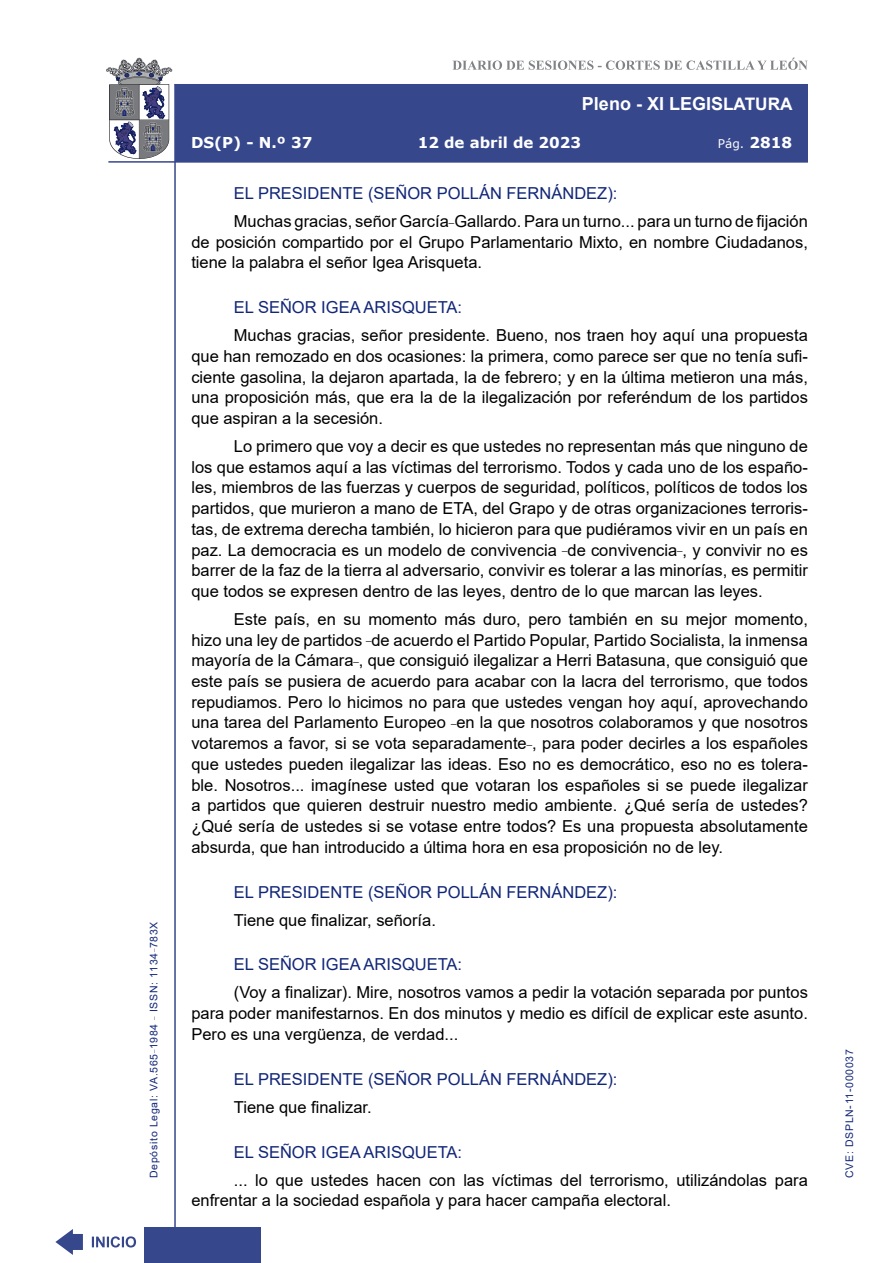
<style>
.page{position:relative;width:893px;height:1263px;background:#fff}
.page>*{position:absolute;margin:0;border:0;box-sizing:border-box;transform-origin:0 0}
.t1{font:700 18px "Arial";color:#fff}
.t2{font:16.5px/20.7px "Arial";color:#000;text-align:justify}
.Orador{font:16.5px "Arial";color:#122678}
.t3{font:700 15px "Verdana";color:#fff}
.t4{font:12px "Verdana";color:#fff}
.t5{font:10.5px "Arial";letter-spacing:.065em;color:#122678}
.s1{font-size:17.25px}
.s2{font-weight:700;font-size:15px}
</style>
<div class="page">
<svg style="left:452px;top:58px;width:356px;height:12px"></svg>
<hr style="left:174px;top:84px;width:2px;height:1179px;background:#36478c">
<div style="left:144px;top:1227px;width:117px;height:36px;background:#36478c"></div>
<div style="left:175px;top:84px;width:633px;height:78px;background:#36478c"></div>
<hr style="left:108px;top:161px;width:700px;height:2px;background:#36478c">
<svg style="left:92px;top:1236px;width:44px;height:11px"></svg>
<svg style="left:55px;top:1229px;width:28px;height:26px"></svg>
<svg style="left:106px;top:58px;width:66px;height:101px"></svg>
<p class="t5" style="left:146px;top:1178px;width:258px;rotate:-90deg">Depósito Legal: VA.565<sup>_</sup>1984 <sup>_</sup> ISSN: 1134<sup>_</sup>783X</p>
<p class="t1" style="left:582px;top:91px;width:212px">Pleno - XI LEGIS<span class="s1">LATURA</span></p>
<p class="t3" style="left:191px;top:132px;width:123px">DS(P) - N.º 37</p>
<p class="t3" style="left:418px;top:132px;width:165px">12 de abril de 2023</p>
<p class="t4" style="left:718px;top:135px;width:76px">Pág. <span class="s2">2818</span></p>
<p class="Orador" style="left:234px;top:182px;width:385px">EL PRESIDENTE (SEÑOR POLLÁN FERNÁNDEZ):</p>
<p class="t2" style="left:191px;top:211px;width:618px;text-indent:43px">Muchas gracias, señor García<sup>_</sup>Gallardo. Para un turno... para un turno de fijación de posición compartido por el Grupo Parlamentario Mixto, en nombre Ciudadanos, tiene la palabra el señor Igea Arisqueta.</p>
<p class="Orador" style="left:234px;top:296px;width:230px">EL SEÑOR IGEA ARISQUETA:</p>
<p class="t2" style="left:191px;top:325px;width:618px;text-indent:43px">Muchas gracias, señor presidente. Bueno, nos traen hoy aquí una propuesta que han remozado en dos ocasiones: la primera, como parece ser que no tenía sufi&shy;ciente gasolina, la dejaron apartada, la de febrero; y en la última metieron una más, una proposición más, que era la de la ilegalización por referéndum de los partidos que aspiran a la secesión.</p>
<p class="t2" style="left:191px;top:436px;width:618px;text-indent:43px">Lo primero que voy a decir es que ustedes no representan más que ninguno de los que estamos aquí a las víctimas del terrorismo. Todos y cada uno de los españo&shy;les, miembros de las fuerzas y cuerpos de seguridad, políticos, políticos de todos los partidos, que murieron a mano de ETA, del Grapo y de otras organizaciones terroris&shy;tas, de extrema derecha también, lo hicieron para que pudiéramos vivir en un país en paz. La democracia es un modelo de convivencia <sup>_</sup>de convivencia<sup>_</sup>, y convivir no es barrer de la faz de la tierra al adversario, convivir es tolerar a las minorías, es permitir que todos se expresen dentro de las leyes, dentro de lo que marcan las leyes.</p>
<p class="t2" style="left:191px;top:609px;width:618px;text-indent:43px">Este país, en su momento más duro, pero también en su mejor momento, hizo una ley de partidos <sup>_</sup>de acuerdo el Partido Popular, Partido Socialista, la inmensa mayoría de la Cámara<sup>_</sup>, que consiguió ilegalizar a Herri Batasuna, que consiguió que este país se pusiera de acuerdo para acabar con la lacra del terrorismo, que todos repudiamos. Pero lo hicimos no para que ustedes vengan hoy aquí, aprovechando una tarea del Parlamento Europeo <sup>_</sup>en la que nosotros colaboramos y que nosotros votaremos a favor, si se vota separadamente<sup>_</sup>, para poder decirles a los españoles que ustedes pueden ilegalizar las ideas. Eso no es democrático, eso no es tolera&shy;ble. Nosotros... imagínese usted que votaran los españoles si se puede ilegalizar a partidos que quieren destruir nuestro medio ambiente. ¿Qué sería de ustedes? ¿Qué sería de ustedes si se votase entre todos? Es una propuesta absolutamente absurda, que han introducido a última hora en esa proposición no de ley.</p>
<p class="Orador" style="left:234px;top:880px;width:385px">EL PRESIDENTE (SEÑOR POLLÁN FERNÁNDEZ):</p>
<p class="t2" style="left:234px;top:909px;width:204px">Tiene que finalizar, señoría.</p>
<p class="Orador" style="left:234px;top:953px;width:230px">EL SEÑOR IGEA ARISQUETA:</p>
<p class="t2" style="left:191px;top:982px;width:618px;text-indent:43px">(Voy a finalizar). Mire, nosotros vamos a pedir la votación separada por puntos para poder manifestarnos. En dos minutos y medio es difícil de explicar este asunto.<br>Pero es una vergüenza, de verdad...</p>
<p class="Orador" style="left:234px;top:1067px;width:385px">EL PRESIDENTE (SEÑOR POLLÁN FERNÁNDEZ):</p>
<p class="t2" style="left:234px;top:1096px;width:139px">Tiene que finalizar.</p>
<p class="Orador" style="left:234px;top:1140px;width:230px">EL SEÑOR IGEA ARISQUETA:</p>
<p class="t2" style="left:191px;top:1169px;width:618px;text-indent:43px">... lo que ustedes hacen con las víctimas del terrorismo, utilizándolas para enfrentar a la sociedad española y para hacer campaña electoral.</p>
<p class="t5" style="left:842px;top:1178px;width:130px;rotate:-90deg">CVE: DSPLN-11-000037</p>
</div>
